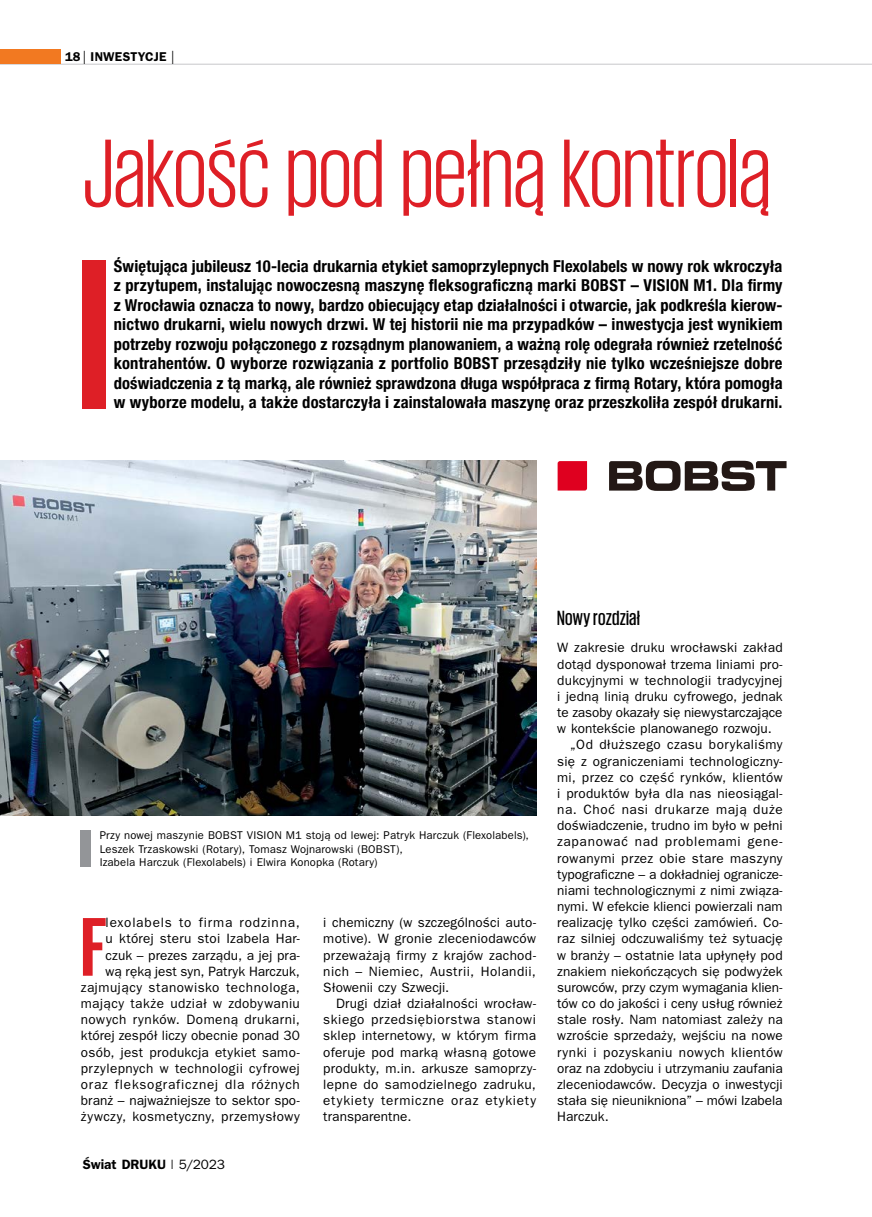
<style>
.page{position:relative;width:872px;height:1217px;background:#fff}
.page>*{position:absolute;margin:0;border:0;box-sizing:border-box;transform-origin:0 0}
.t1{font:99px "Giorgio Sans";color:#de1f26}
.t2{font:700 85.05px "Giorgio Sans";color:#de1f26}
.t3{font:500 21px "Giorgio Sans";letter-spacing:.01em;color:#000}
.t4{font:700 condensed 16.5px/19.5px "Helvetica Neue LT Pro";letter-spacing:.01em;color:#000;text-align:justify}
.t5{font:13.5px/16.2px "Frankfurt Gothic";letter-spacing:.015em;color:#000;text-align:justify}
.t6{font:13.5px "Frankfurt Gothic";letter-spacing:.035em;color:#000}
.t7{font:13.5px "Frankfurt Gothic";letter-spacing:-.005em;color:#000}
.t8{font:13.5px "Frankfurt Gothic";letter-spacing:.045em;color:#000}
.t9{font:13.5px "Frankfurt Gothic";letter-spacing:.055em;color:#000}
.t10{font:700 13.5px "Frankfurt Gothic";color:#000}
.t11{font:700 12.75px "Frankfurt Gothic";letter-spacing:.015em;color:#000}
.t12{font:11.25px/13.5px "Frankfurt Gothic";letter-spacing:.015em;color:#000}
.s1{font-weight:400;font-size:19.2px}
.s2{font-weight:400}
</style>
<div class="page">
<hr style="left:0;top:64px;width:872px;height:1px;background:#c7c8ca">
<div style="left:0;top:49px;width:61px;height:15px;background:#f27921"></div>
<img style="left:0;top:460px;width:536px;height:355px">
<svg style="left:557px;top:461px;width:30px;height:29px"></svg>
<svg style="left:609px;top:460px;width:177px;height:30px"></svg>
<div style="left:82px;top:260px;width:23px;height:148px;background:#de1f26"></div>
<div style="left:81px;top:830px;width:10px;height:36px;background:#939598"></div>
<p class="t11" style="left:65px;top:49px;width:111px">18 <span class="s1">|</span> INWESTYCJE <span class="s1">|</span></p>
<h1 class="t1" style="left:83px;top:125px;width:689px">Jakość pod pełną kontrolą</h1>
<p class="t4" style="left:114px;top:256px;width:670px">Świętująca jubileusz 10-lecia drukarnia etykiet samoprzylepnych Flexolabels w nowy rok wkroczyła z przytupem, instalując nowoczesną maszynę fleksograficzną marki BOBST – VISION M1. Dla firmy z Wrocławia oznacza to nowy, bardzo obiecujący etap działalności i otwarcie, jak podkreśla kierow&shy;nictwo drukarni, wielu nowych drzwi. W tej historii nie ma przypadków – inwestycja jest wynikiem potrzeby rozwoju połączonego z rozsądnym planowaniem, a ważną rolę odegrała również rzetelność kontrahentów. O wyborze rozwiązania z portfolio BOBST przesądziły nie tylko wcześniejsze dobre doświadczenia z tą marką, ale również sprawdzona długa współpraca z firmą Rotary, która pomogła w wyborze modelu, a także dostarczyła i zainstalowała maszynę oraz przeszkoliła zespół drukarni.</p>
<p class="t12" style="left:100px;top:828px;width:431px">Przy nowej maszynie BOBST VISION M1 stoją od lewej: Patryk Harczuk (Flexolabels),<br>Leszek Trzaskowski (Rotary), Tomasz Wojnarowski (BOBST),<br>Izabela Harczuk (Flexolabels) i Elwira Konopka (Rotary)</p>
<p class="t5" style="left:81px;top:914px;width:221px;text-align:right">lexolabels to firma rodzinna,<br>u której steru stoi Izabela Har&shy;czuk – prezes zarządu, a jej pra-<br>wą ręką jest syn, Patryk Harczuk, zajmujący stanowisko technologa, mający także udział w zdobywaniu nowych rynków. Domeną drukarni, której zespół liczy obecnie ponad 30 osób, jest produkcja etykiet samo&shy;przylepnych w technologii cyfrowej oraz fleksograficznej dla różnych branż – najważniejsze to sektor spo&shy;żywczy, kosmetyczny, przemysłowy</p>
<h2 class="t2" style="left:81px;top:903px;width:27px">F</h2>
<p class="t10" style="left:83px;top:1156px;width:143px">Świat DRUKU <span class="s2">| 5/2023</span></p>
<p class="t5" style="left:323px;top:914px;width:214px">i chemiczny (w szczególności auto&shy;motive). W gronie zleceniodawców przeważają firmy z krajów zachod&shy;nich – Niemiec, Austrii, Holandii, Słowenii czy Szwecji.</p>
<p class="t5" style="left:323px;top:995px;width:214px;text-indent:13px">Drugi dział działalności wrocław&shy;skiego przedsiębiorstwa stanowi sklep internetowy, w którym firma oferuje pod marką własną gotowe produkty, m.in. arkusze samoprzy&shy;lepne do samodzielnego zadruku, etykiety termiczne oraz etykiety transparentne.</p>
<h3 class="t3" style="left:557px;top:607px;width:84px">Nowy rozdział</h3>
<p class="t5" style="left:557px;top:639px;width:227px">W zakresie druku wrocławski zakład</p>
<p class="t5" style="left:557px;top:655px;width:227px">dotąd dysponował trzema liniami pro-</p>
<p class="t5" style="left:557px;top:671px;width:227px">dukcyjnymi w technologii tradycyjnej</p>
<p class="t5" style="left:557px;top:688px;width:227px">i jedną linią druku cyfrowego, jednak</p>
<p class="t7" style="left:557px;top:704px;width:227px">te zasoby okazały się niewystarczające</p>
<p class="t5" style="left:557px;top:720px;width:216px">w kontekście planowanego rozwoju.</p>
<p class="t6" style="left:570px;top:737px;width:214px">„Od dłuższego czasu borykaliśmy</p>
<p class="t5" style="left:557px;top:752px;width:227px">się z ograniczeniami technologiczny-</p>
<p class="t5" style="left:557px;top:768px;width:227px">mi, przez co część rynków, klientów</p>
<p class="t5" style="left:557px;top:784px;width:227px">i produktów była dla nas nieosiągal-</p>
<p class="t8" style="left:557px;top:801px;width:227px">na. Choć nasi drukarze mają duże</p>
<p class="t5" style="left:557px;top:817px;width:227px">doświadczenie, trudno im było w pełni</p>
<p class="t9" style="left:557px;top:834px;width:227px">zapanować nad problemami gene-</p>
<p class="t5" style="left:557px;top:849px;width:227px">rowanymi przez obie stare maszyny</p>
<p class="t5" style="left:557px;top:865px;width:227px">typograficzne – a dokładniej ogranicze-</p>
<p class="t5" style="left:557px;top:881px;width:227px">niami technologicznymi z nimi związa-</p>
<p class="t5" style="left:557px;top:898px;width:227px">nymi. W efekcie klienci powierzali nam</p>
<p class="t5" style="left:557px;top:914px;width:227px">realizację tylko części zamówień. Co-</p>
<p class="t5" style="left:557px;top:930px;width:227px">raz silniej odczuwaliśmy też sytuację</p>
<p class="t5" style="left:557px;top:946px;width:227px">w branży – ostatnie lata upłynęły pod</p>
<p class="t5" style="left:557px;top:962px;width:227px">znakiem niekończących się podwyżek</p>
<p class="t5" style="left:557px;top:978px;width:227px">surowców, przy czym wymagania klien-</p>
<p class="t5" style="left:557px;top:995px;width:227px">tów co do jakości i ceny usług również</p>
<p class="t5" style="left:557px;top:1011px;width:227px">stale rosły. Nam natomiast zależy na</p>
<p class="t5" style="left:557px;top:1027px;width:227px">wzroście sprzedaży, wejściu na nowe</p>
<p class="t6" style="left:557px;top:1044px;width:227px">rynki i pozyskaniu nowych klientów</p>
<p class="t5" style="left:557px;top:1059px;width:227px">oraz na zdobyciu i utrzymaniu zaufania</p>
<p class="t5" style="left:557px;top:1075px;width:227px">zleceniodawców. Decyzja o inwestycji</p>
<p class="t5" style="left:557px;top:1091px;width:227px">stała się nieunikniona” – mówi Izabela</p>
<p class="t5" style="left:557px;top:1108px;width:53px">Harczuk.</p>
</div>
